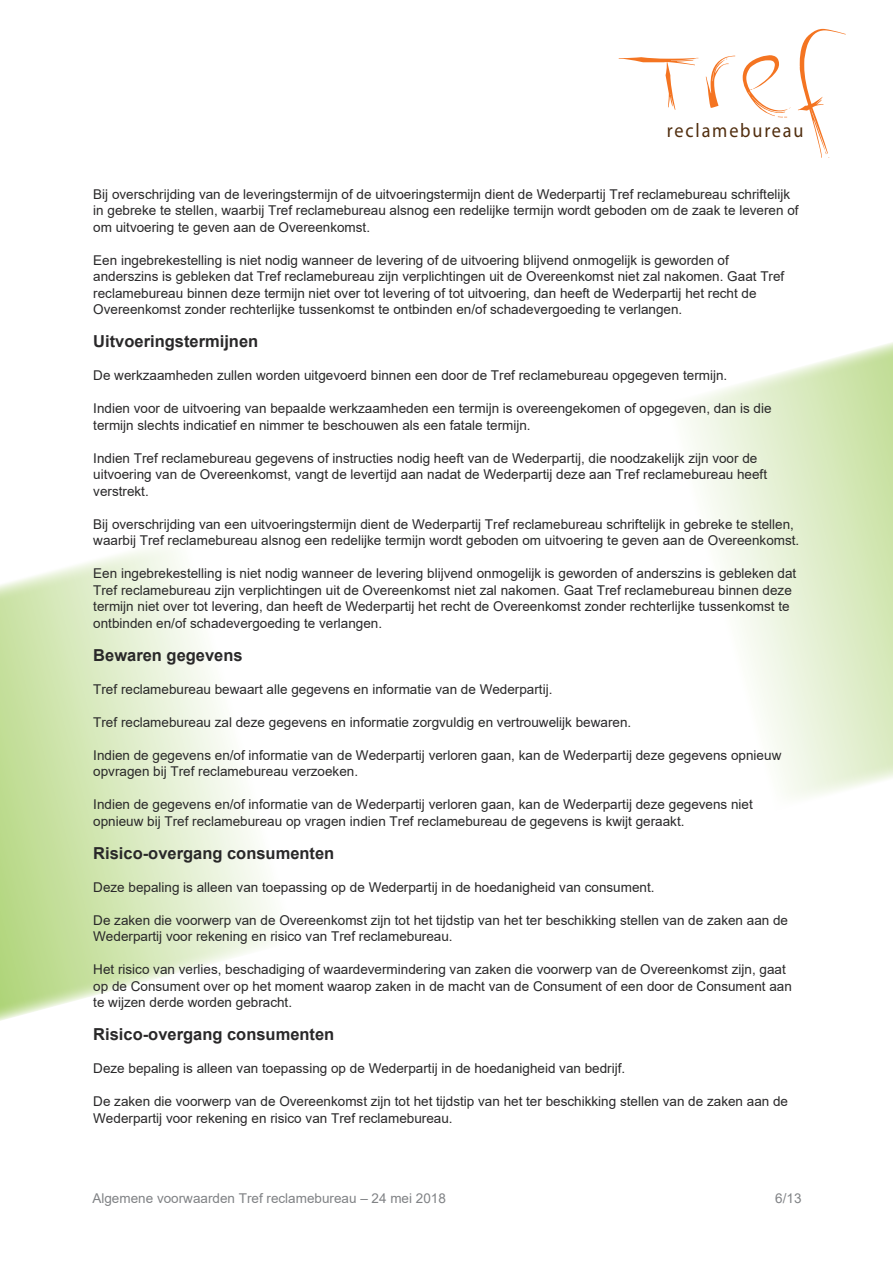
<style>
.page{position:relative;width:893px;height:1263px;background:#fff}
.page>*{position:absolute;margin:0;border:0;box-sizing:border-box;transform-origin:0 0}
.t1{font:19.8px "Myriad Pro";letter-spacing:.1em;color:#512e0f;scale:.92 1}
.t2{font:700 16.5px "Arial";color:#292829}
.t3{font:13.5px/16.5px "Arial";color:#292829}
.t4{font:13.5px "Arial";color:#808285}
</style>
<div class="page">
<svg style="left:619px;top:57px;width:79px;height:53px"></svg>
<svg style="left:706px;top:56px;width:29px;height:52px"></svg>
<svg style="left:743px;top:55px;width:47px;height:62px"></svg>
<svg style="left:798px;top:29px;width:48px;height:129px"></svg>
<svg style="left:684px;top:342px;width:209px;height:455px"></svg>
<svg style="left:0;top:548px;width:278px;height:473px"></svg>
<h1 class="t1" style="left:667px;top:118px;width:150px">reclamebureau</h1>
<p class="t3" style="left:93px;top:186px;width:707px">Bij overschrijding van de leveringstermijn of de uitvoeringstermijn dient de Wederpartij Tref reclamebureau schriftelijk in gebreke te stellen, waarbij Tref reclamebureau alsnog een redelijke termijn wordt geboden om de zaak te leveren of om uitvoering te geven aan de Overeenkomst.</p>
<p class="t3" style="left:93px;top:252px;width:693px">Een ingebrekestelling is niet nodig wanneer de levering of de uitvoering blijvend onmogelijk is geworden of anderszins is gebleken dat Tref reclamebureau zijn verplichtingen uit de Overeenkomst niet zal nakomen. Gaat Tref reclamebureau binnen deze termijn niet over tot levering of tot uitvoering, dan heeft de Wederpartij het recht de Overeenkomst zonder rechterlijke tussenkomst te ontbinden en/of schadevergoeding te verlangen.</p>
<p class="t2" style="left:93px;top:330px;width:167px">Uitvoeringstermijnen</p>
<p class="t3" style="left:93px;top:367px;width:636px">De werkzaamheden zullen worden uitgevoerd binnen een door de Tref reclamebureau opgegeven termijn.</p>
<p class="t3" style="left:93px;top:400px;width:680px">Indien voor de uitvoering van bepaalde werkzaamheden een termijn is overeengekomen of opgegeven, dan is die termijn slechts indicatief en nimmer te beschouwen als een fatale termijn.</p>
<p class="t3" style="left:93px;top:450px;width:675px">Indien Tref reclamebureau gegevens of instructies nodig heeft van de Wederpartij, die noodzakelijk zijn voor de uitvoering van de Overeenkomst, vangt de levertijd aan nadat de Wederpartij deze aan Tref reclamebureau heeft verstrekt.</p>
<p class="t3" style="left:93px;top:516px;width:708px">Bij overschrijding van een uitvoeringstermijn dient de Wederpartij Tref reclamebureau schriftelijk in gebreke te stellen, waarbij Tref reclamebureau alsnog een redelijke termijn wordt geboden om uitvoering te geven aan de Overeenkomst.</p>
<p class="t3" style="left:93px;top:565px;width:705px">Een ingebrekestelling is niet nodig wanneer de levering blijvend onmogelijk is geworden of anderszins is gebleken dat Tref reclamebureau zijn verplichtingen uit de Overeenkomst niet zal nakomen. Gaat Tref reclamebureau binnen deze termijn niet over tot levering, dan heeft de Wederpartij het recht de Overeenkomst zonder rechterlijke tussenkomst te ontbinden en/of schadevergoeding te verlangen.</p>
<p class="t2" style="left:93px;top:643px;width:151px">Bewaren gegevens</p>
<p class="t3" style="left:93px;top:681px;width:461px">Tref reclamebureau bewaart alle gegevens en informatie van de Wederpartij.</p>
<p class="t3" style="left:93px;top:714px;width:539px">Tref reclamebureau zal deze gegevens en informatie zorgvuldig en vertrouwelijk bewaren.</p>
<p class="t3" style="left:93px;top:747px;width:690px">Indien de gegevens en/of informatie van de Wederpartij verloren gaan, kan de Wederpartij deze gegevens opnieuw opvragen bij Tref reclamebureau verzoeken.</p>
<p class="t3" style="left:93px;top:796px;width:661px">Indien de gegevens en/of informatie van de Wederpartij verloren gaan, kan de Wederpartij deze gegevens niet opnieuw bij Tref reclamebureau op vragen indien Tref reclamebureau de gegevens is kwijt geraakt.</p>
<p class="t2" style="left:93px;top:841px;width:243px">Risico-overgang consumenten</p>
<p class="t3" style="left:93px;top:879px;width:563px">Deze bepaling is alleen van toepassing op de Wederpartij in de hoedanigheid van consument.</p>
<p class="t3" style="left:93px;top:912px;width:696px">De zaken die voorwerp van de Overeenkomst zijn tot het tijdstip van het ter beschikking stellen van de zaken aan de<br>Wederpartij voor rekening en risico van Tref reclamebureau.</p>
<p class="t3" style="left:93px;top:961px;width:700px">Het risico van verlies, beschadiging of waardevermindering van zaken die voorwerp van de Overeenkomst zijn, gaat op de Consument over op het moment waarop zaken in de macht van de Consument of een door de Consument aan te wijzen derde worden gebracht.</p>
<p class="t2" style="left:93px;top:1023px;width:243px">Risico-overgang consumenten</p>
<p class="t3" style="left:93px;top:1060px;width:534px">Deze bepaling is alleen van toepassing op de Wederpartij in de hoedanigheid van bedrijf.</p>
<p class="t3" style="left:93px;top:1093px;width:696px">De zaken die voorwerp van de Overeenkomst zijn tot het tijdstip van het ter beschikking stellen van de zaken aan de<br>Wederpartij voor rekening en risico van Tref reclamebureau.</p>
<p class="t4" style="left:92px;top:1188px;width:355px">Algemene voorwaarden Tref reclamebureau – 24 mei 2018</p>
<p class="t4" style="left:775px;top:1188px;width:28px">6/13</p>
</div>
